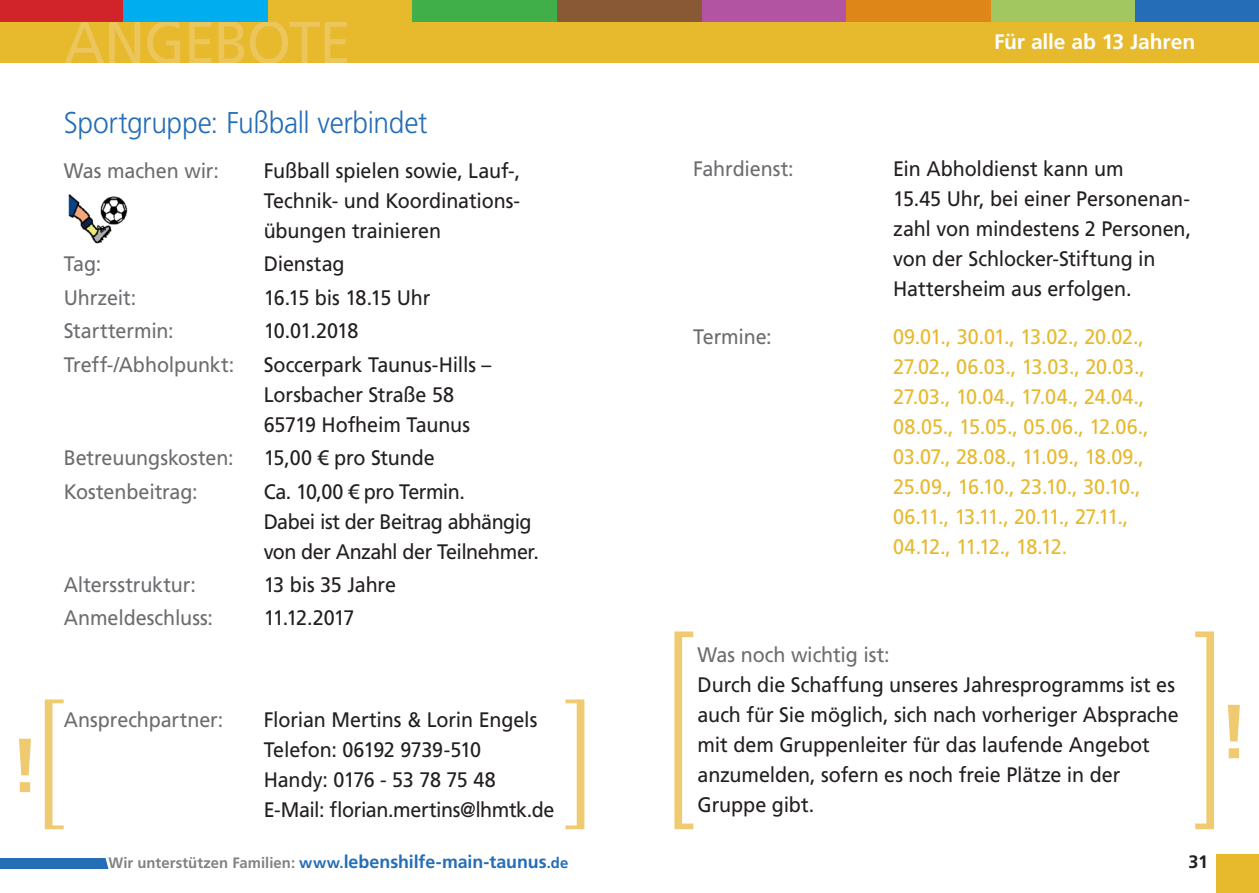
<style>
.page{position:relative;width:1259px;height:893px;background:#fff}
.page>*{position:absolute;margin:0;border:0;box-sizing:border-box;transform-origin:0 0}
.t1{font:60px "Frutiger LT";letter-spacing:-.025em;color:#ecc55b;scale:.95 1}
.t2{font:300 30px "Frutiger LT";letter-spacing:-.015em;color:#256db6;scale:.94 1}
.t3{font:21px/30px "Frutiger LT";letter-spacing:-.01em;color:#231f20;scale:.94 1}
.t4{font:21px/30px "Frutiger LT";letter-spacing:-.015em;color:#e7b92d;scale:.94 1}
.t5{font:21px "Frutiger LT";letter-spacing:-.005em;color:#6c6d70;scale:.94 1}
.t6{font:700 21px "Frutiger LT";letter-spacing:-.005em;color:#fff}
.t7{font:700 18px "Frutiger LT";color:#231f20}
.t8{font:700 15px "Frutiger LT";letter-spacing:.005em;color:#808285}
.s1{color:#256db6}
.s2{font-size:18px;color:#256db6}
</style>
<div class="page">
<div style="left:0;top:858px;width:110px;height:10px;background:#256db6"></div>
<svg style="left:101px;top:858px;width:9px;height:11px"></svg>
<div style="left:1216px;top:855px;width:43px;height:38px;background:#e7b92d"></div>
<div style="left:0;top:21px;width:1259px;height:43px;background:#e7b92d"></div>
<div style="left:0;top:0;width:123px;height:22px;background:#d1232a"></div>
<div style="left:123px;top:0;width:145px;height:22px;background:#00aeef"></div>
<div style="left:268px;top:0;width:144px;height:22px;background:#e7b92d"></div>
<div style="left:412px;top:0;width:145px;height:22px;background:#40ae49"></div>
<div style="left:557px;top:0;width:145px;height:22px;background:#895936"></div>
<div style="left:702px;top:0;width:144px;height:22px;background:#b254a1"></div>
<div style="left:846px;top:0;width:145px;height:22px;background:#df8619"></div>
<div style="left:991px;top:0;width:144px;height:22px;background:#a3c760"></div>
<div style="left:1135px;top:0;width:124px;height:22px;background:#256db6"></div>
<div style="left:0;top:63px;width:1259px;height:11px;background:#fff"></div>
<svg style="left:1227px;top:705px;width:12px;height:53px"></svg>
<svg style="left:19px;top:739px;width:12px;height:53px"></svg>
<svg style="left:674px;top:631px;width:19px;height:198px"></svg>
<svg style="left:1195px;top:631px;width:19px;height:198px"></svg>
<svg style="left:565px;top:699px;width:19px;height:130px"></svg>
<svg style="left:45px;top:699px;width:19px;height:130px"></svg>
<img style="left:68px;top:194px;width:60px;height:50px">
<h1 class="t1" style="left:64px;top:7px;width:304px">ANGEBOTE</h1>
<h2 class="t2" style="left:64px;top:106px;width:388px">Sportgruppe: Fußball verbindet</h2>
<p class="t5" style="left:64px;top:158px;width:167px">Was machen wir:</p>
<p class="t3" style="left:264px;top:156px;width:274px;text-align:justify">Fußball spielen sowie, Lauf-, Technik- und Koordinations&shy;übungen trainieren</p>
<p class="t5" style="left:64px;top:252px;width:41px">Tag:</p>
<p class="t3" style="left:264px;top:249px;width:88px">Dienstag</p>
<p class="t5" style="left:64px;top:285px;width:78px">Uhrzeit:</p>
<p class="t3" style="left:264px;top:283px;width:179px">16.15 bis 18.15 Uhr</p>
<p class="t5" style="left:64px;top:319px;width:118px">Starttermin:</p>
<p class="t3" style="left:264px;top:316px;width:102px">10.01.2018</p>
<p class="t5" style="left:64px;top:352px;width:183px">Treff-/Abholpunkt:</p>
<p class="t3" style="left:264px;top:350px;width:244px">Soccerpark Taunus-Hills –<br>Lorsbacher Straße 58<br>65719 Hofheim Taunus</p>
<p class="t5" style="left:64px;top:445px;width:182px">Betreuungskosten:</p>
<p class="t3" style="left:264px;top:443px;width:184px">15,00 € pro Stunde</p>
<p class="t5" style="left:64px;top:479px;width:144px">Kostenbeitrag:</p>
<p class="t3" style="left:264px;top:476px;width:294px">Ca. 10,00 € pro Termin.<br>Dabei ist der Beitrag abhängig von der Anzahl der Teilnehmer.</p>
<p class="t5" style="left:64px;top:572px;width:142px">Altersstruktur:</p>
<p class="t3" style="left:264px;top:570px;width:142px">13 bis 35 Jahre</p>
<p class="t5" style="left:64px;top:606px;width:160px">Anmeldeschluss:</p>
<p class="t3" style="left:264px;top:603px;width:98px">11.12.2017</p>
<p class="t5" style="left:64px;top:708px;width:171px">Ansprechpartner:</p>
<p class="t3" style="left:264px;top:705px;width:311px">Florian Mertins &amp; Lorin Engels<br>Telefon: 06192 9739-510<br>Handy: 0176 - 53 78 75 48<br>E-Mail: florian.mertins@lhmtk.de</p>
<p class="t6" style="left:994px;top:30px;width:202px">Für alle ab 13 Jahren</p>
<p class="t5" style="left:693px;top:156px;width:108px">Fahrdienst:</p>
<p class="t3" style="left:893px;top:154px;width:318px">Ein Abholdienst kann um<br>15.45 Uhr, bei einer Personenan&shy;zahl von mindestens 2 Personen, von der Schlocker-Stiftung in<br>Hattersheim aus erfolgen.</p>
<p class="t5" style="left:693px;top:325px;width:85px">Termine:</p>
<p class="t4" style="left:893px;top:322px;width:273px">09.01., 30.01., 13.02., 20.02.,<br>27.02., 06.03., 13.03., 20.03.,<br>27.03., 10.04., 17.04., 24.04.,<br>08.05., 15.05., 05.06., 12.06.,<br>03.07., 28.08., 11.09., 18.09.,<br>25.09., 16.10., 23.10., 30.10.,<br>06.11., 13.11., 20.11., 27.11.,<br>04.12., 11.12., 18.12.</p>
<p class="t5" style="left:697px;top:642px;width:206px">Was noch wichtig ist:</p>
<p class="t3" style="left:697px;top:670px;width:513px">Durch die Schaffung unseres Jahresprogramms ist es auch für Sie möglich, sich nach vorheriger Absprache mit dem Gruppenleiter für das laufende Angebot anzumelden, sofern es noch freie Plätze in der Gruppe gibt.</p>
<p class="t8" style="left:108px;top:854px;width:461px">Wir unterstützen Familien: <span class="s1">www.</span><span class="s2">lebenshilfe-main-taunus</span><span class="s1">.de</span></p>
<p class="t7" style="left:1188px;top:851px;width:21px">31</p>
</div>
